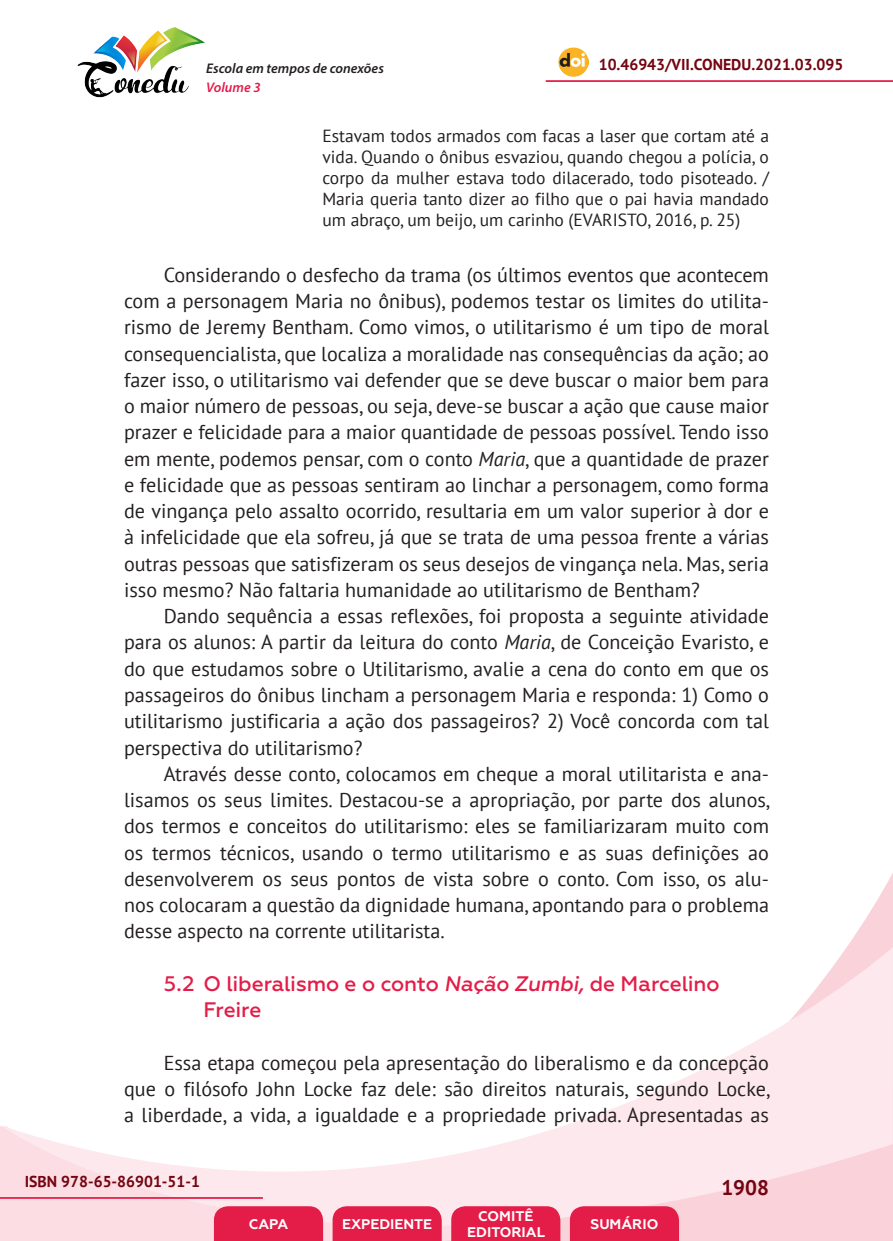
<style>
.page{position:relative;width:893px;height:1241px;background:#fff}
.page>*{position:absolute;margin:0;border:0;box-sizing:border-box;transform-origin:0 0}
._10_SUBTÍTULO_2{font:500 21px/26.2px "Geometria";letter-spacing:-.005em;color:#e41c48}
.t1{font:700 21px "PT Sans";color:#740410}
._8_CORPO{font:20.12px/26.2px "PT Sans";color:#231f20;text-align:justify}
._12_CITACAO{font:17.5px/21px "PT Sans";color:#231f20;text-align:justify}
.t2{font:700 15.75px "PT Sans";color:#740410}
.t3{font:700 14px/16.8px "Geometria";color:#fff;text-align:center}
.t4{font:italic 600 14px "Myriad Pro";color:#231f20}
.t5{font:italic 600 14px "Myriad Pro";color:#e41c48}
.s1{font-style:italic}
</style>
<div class="page">
<svg style="left:848px;top:873px;width:45px;height:73px"></svg>
<svg style="left:0;top:946px;width:893px;height:294px"></svg>
<hr style="left:0;top:1196px;width:263px;height:2px;background:#e41c48">
<hr style="left:546px;top:80px;width:347px;height:2px;background:#e41c48">
<img style="left:559px;top:47px;width:30px;height:30px">
<img style="left:77px;top:27px;width:128px;height:71px">
<svg style="left:214px;top:1205px;width:109px;height:35px;background:#e52751"></svg>
<svg style="left:333px;top:1205px;width:109px;height:35px;background:#e52751"></svg>
<svg style="left:451px;top:1205px;width:109px;height:35px;background:#e52751"></svg>
<svg style="left:570px;top:1205px;width:109px;height:35px;background:#e52650"></svg>
<p class="t4" style="left:206px;top:59px;width:179px">Escola em tempos de conexões</p>
<p class="t2" style="left:599px;top:54px;width:246px">10.46943/VII.CONEDU.2021.03.095</p>
<p class="t5" style="left:206px;top:78px;width:56px">Volume 3</p>
<p class="_12_CITACAO" style="left:322px;top:125px;width:448px">Estavam todos armados com facas a laser que cortam até a vida. Quando o ônibus esvaziou, quando chegou a polícia, o corpo da mulher estava todo dilacerado, todo pisoteado. / Maria queria tanto dizer ao filho que o pai havia mandado um abraço, um beijo, um carinho (EVARISTO, 2016, p. 25)</p>
<p class="_8_CORPO" style="left:124px;top:261px;width:646px;text-indent:40px">Considerando o desfecho da trama (os últimos eventos que acontecem com a personagem Maria no ônibus), podemos testar os limites do utilita&shy;rismo de Jeremy Bentham. Como vimos, o utilitarismo é um tipo de moral consequencialista, que localiza a moralidade nas consequências da ação; ao fazer isso, o utilitarismo vai defender que se deve buscar o maior bem para o maior número de pessoas, ou seja, deve-se buscar a ação que cause maior prazer e felicidade para a maior quantidade de pessoas possível. Tendo isso em mente, podemos pensar, com o conto <span class="s1">Maria</span>, que a quantidade de prazer e felicidade que as pessoas sentiram ao linchar a personagem, como forma de vingança pelo assalto ocorrido, resultaria em um valor superior à dor e à infelicidade que ela sofreu, já que se trata de uma pessoa frente a várias outras pessoas que satisfizeram os seus desejos de vingança nela. Mas, seria isso mesmo? Não faltaria humanidade ao utilitarismo de Bentham?</p>
<p class="_8_CORPO" style="left:124px;top:602px;width:646px;text-indent:40px">Dando sequência a essas reflexões, foi proposta a seguinte atividade para os alunos: A partir da leitura do conto <span class="s1">Maria</span>, de Conceição Evaristo, e do que estudamos sobre o Utilitarismo, avalie a cena do conto em que os passageiros do ônibus lincham a personagem Maria e responda: 1) Como o utilitarismo justificaria a ação dos passageiros? 2) Você concorda com tal perspectiva do utilitarismo?</p>
<p class="_8_CORPO" style="left:124px;top:760px;width:648px;text-indent:40px">Através desse conto, colocamos em cheque a moral utilitarista e ana&shy;lisamos os seus limites. Destacou-se a apropriação, por parte dos alunos, dos termos e conceitos do utilitarismo: eles se familiarizaram muito com os termos técnicos, usando o termo utilitarismo e as suas definições ao desenvolverem os seus pontos de vista sobre o conto. Com isso, os alu&shy;nos colocaram a questão da dignidade humana, apontando para o problema desse aspecto na corrente utilitarista.</p>
<p class="_10_SUBTÍTULO_2" style="left:203px;top:970px;width:518px;text-indent:-40px">5.2 O liberalismo e o conto <span class="s1">Nação Zumbi,</span> de Marcelino<br>Freire</p>
<p class="_8_CORPO" style="left:124px;top:1048px;width:648px;text-indent:40px">Essa etapa começou pela apresentação do liberalismo e da concepção que o filósofo John Locke faz dele: são direitos naturais, segundo Locke, a liberdade, a vida, a igualdade e a propriedade privada. Apresentadas as</p>
<p class="t2" style="left:25px;top:1170px;width:177px">ISBN 978-65-86901-51-1</p>
<p class="t3" style="left:249px;top:1215px;width:41px">CAPA</p>
<p class="t3" style="left:342px;top:1215px;width:92px">EXPEDIENTE</p>
<p class="t3" style="left:467px;top:1207px;width:79px">COMITÊ<br>EDITORIAL</p>
<p class="t3" style="left:590px;top:1215px;width:69px">SUMÁRIO</p>
<p class="t1" style="left:721px;top:1173px;width:49px">1908</p>
</div>
